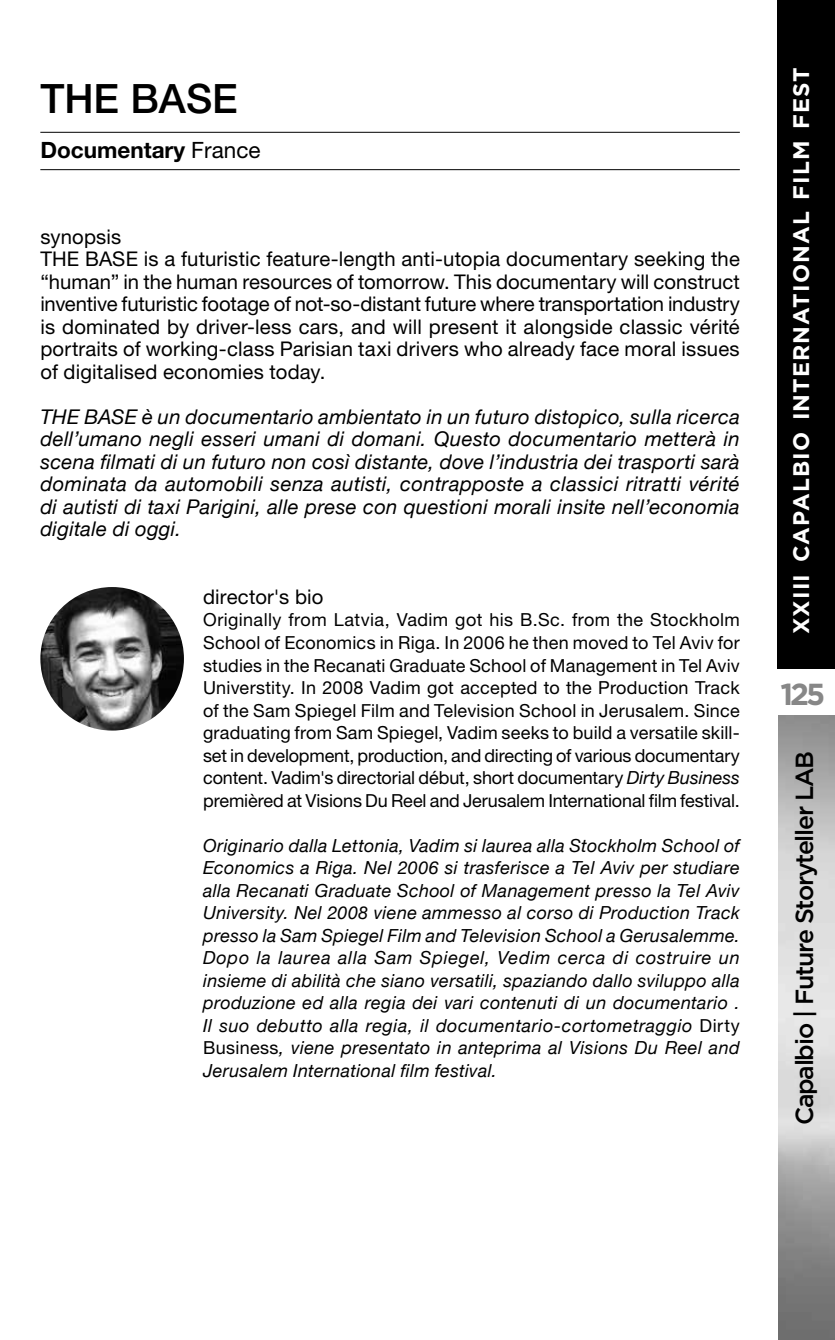
<style>
.page{position:relative;width:835px;height:1340px;background:#fff}
.page>*{position:absolute;margin:0;border:0;box-sizing:border-box;transform-origin:0 0}
.t1{font:500 40.5px "Helvetica Neue";color:#000}
.t2{font:700 30.38px "Gotham";color:#878787}
.t3{font:500 24.75px "Gotham";letter-spacing:-.05em;color:#000}
.t4{font:700 22.5px "Gotham";letter-spacing:.05em;color:#fff}
.t5{font:700 22.5px "Helvetica Neue";color:#000}
.t6{font:20.25px/22.5px "Helvetica Neue";letter-spacing:.01em;color:#000}
.t7{font:italic 20.25px/22.5px "Helvetica Neue";letter-spacing:.01em;color:#000;text-align:justify}
.t8{font:italic 18px/22.5px "Helvetica Neue";letter-spacing:.02em;color:#000;text-align:justify}
.t9{font:18px/22.5px "Helvetica Neue";letter-spacing:-.01em;color:#000;text-align:justify}
.s1{font-weight:400}
.s2{font-style:italic}
.s3{font-style:normal}
</style>
<div class="page">
<div style="left:777px;top:0;width:57px;height:669px;background:#000"></div>
<hr style="left:40px;top:132px;width:699px;height:1px;background:#000">
<hr style="left:40px;top:169px;width:699px;height:1px;background:#000">
<img style="left:40px;top:587px;width:144px;height:143px;border-radius:72px">
<h1 class="t1" style="left:40px;top:74px;width:199px">THE BASE</h1>
<p class="t5" style="left:40px;top:136px;width:222px">Documentary <span class="s1">France</span></p>
<p class="t6" style="left:40px;top:225px;width:701px">synopsis<br>THE BASE is a futuristic feature-length anti-utopia documentary seeking the “human” in the human resources of tomorrow. This documentary will construct inventive futuristic footage of not-so-distant future where transportation industry is dominated by driver-less cars, and will present it alongside classic vérité portraits of working-class Parisian taxi drivers who already face moral issues of digitalised economies today.</p>
<p class="t7" style="left:40px;top:405px;width:701px">THE BASE è un documentario ambientato in un futuro distopico, sulla ricerca dell’umano negli esseri umani di domani. Questo documentario metterà in scena filmati di un futuro non così distante, dove l’industria dei trasporti sarà dominata da automobili senza autisti, contrapposte a classici ritratti vérité di autisti di taxi Parigini, alle prese con questioni morali insite nell’economia digitale di oggi.</p>
<p class="t6" style="left:203px;top:585px;width:122px">director's bio</p>
<p class="t9" style="left:203px;top:608px;width:538px">Originally from Latvia, Vadim got his B.Sc. from the Stockholm School of Economics in Riga. In 2006 he then moved to Tel Aviv for studies in the Recanati Graduate School of Management in Tel Aviv Universtity. In 2008 Vadim got accepted to the Production Track of the Sam Spiegel Film and Television School in Jerusalem. Since graduating from Sam Spiegel, Vadim seeks to build a versatile skill&shy;set in development, production, and directing of various documentary content. Vadim's directorial début, short documentary <span class="s2">Dirty Business </span>premièred at Visions Du Reel and Jerusalem International film festival.</p>
<p class="t8" style="left:203px;top:833px;width:538px">Originario dalla Lettonia, Vadim si laurea alla Stockholm School of Economics a Riga. Nel 2006 si trasferisce a Tel Aviv per studiare alla Recanati Graduate School of Management presso la Tel Aviv University. Nel 2008 viene ammesso al corso di Production Track presso la Sam Spiegel Film and Television School a Gerusalemme.<br>Dopo la laurea alla Sam Spiegel, Vedim cerca di costruire un insieme di abilità che siano versatili, spaziando dallo sviluppo alla produzione ed alla regia dei vari contenuti di un documentario .<br>Il suo debutto alla regia, il documentario-cortometraggio <span class="s3">Dirty Business</span>, viene presentato in anteprima al Visions Du Reel and Jerusalem International film festival.</p>
<p class="t4" style="left:787px;top:634px;width:568px;rotate:-90deg">XXIII CAPALBIO INTERNATIONAL FILM FEST</p>
<h2 class="t2" style="left:780px;top:676px;width:46px">125</h2>
<h3 class="t3" style="left:790px;top:1125px;width:376px;rotate:-90deg">Capalbio | Future Storyteller LAB</h3>
</div>
